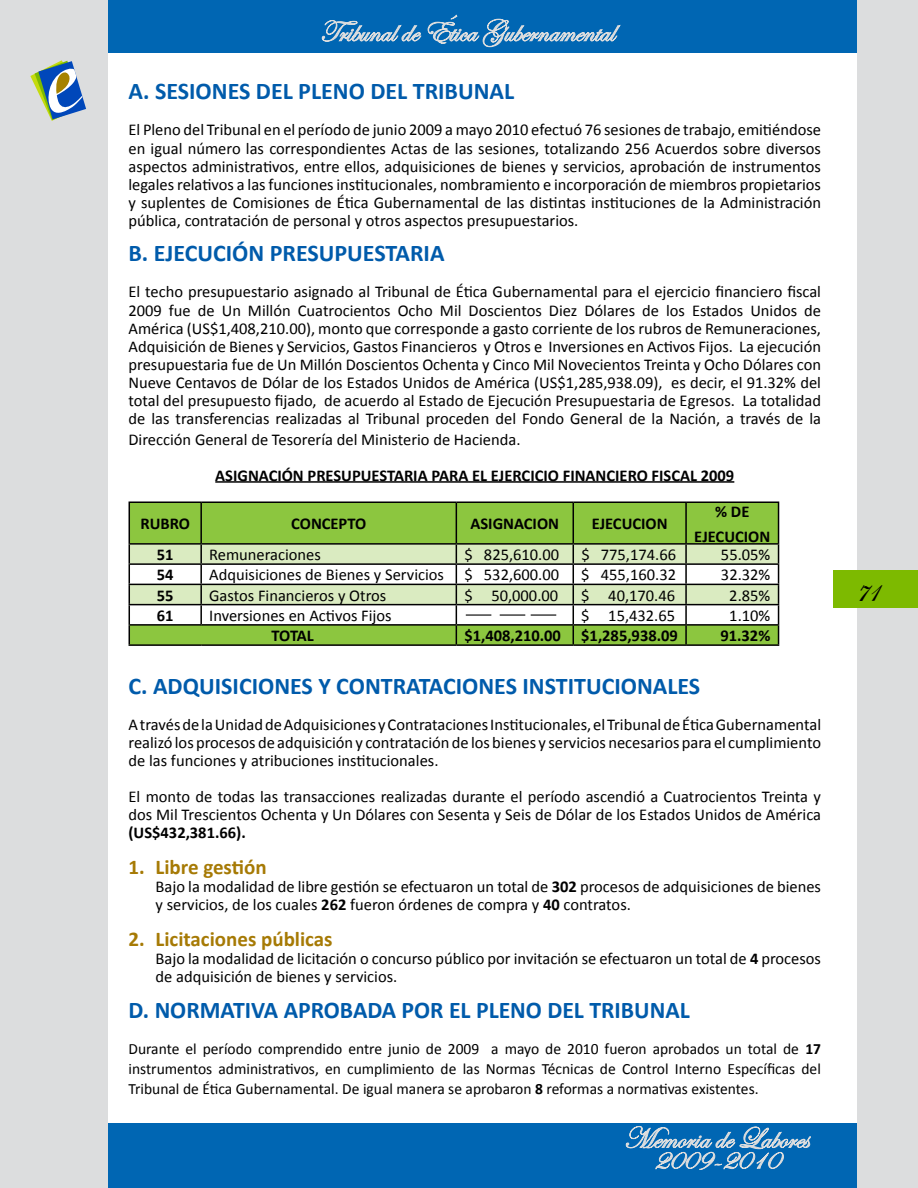
<style>
.page{position:relative;width:918px;height:1188px;background:#fff}
.page>*{position:absolute;margin:0;border:0;box-sizing:border-box;transform-origin:0 0}
.t1{font:33px "English 111 Vivace BT";color:#000}
.t2{font:700 24px "Calibri";color:#005bab}
.t3{font:700 21px "Calibri";color:#a67a05}
.t4{font:16.5px/18px "Calibri";color:#000;text-align:justify}
.t5{font:700 16.5px/36px "Calibri";color:#000}
.t6{font:15.75px/20px "Calibri";color:#000;text-align:justify}
.s1{font-weight:400}
.s2{font-weight:700}
</style>
<div class="page">
<div style="left:57px;top:1123px;width:859px;height:65px;background:#0066b3"></div>
<div style="left:0;top:0;width:859px;height:52px;background:#0066b3"></div>
<div style="left:0;top:0;width:108px;height:1188px;background:#dcddde"></div>
<div style="left:858px;top:0;width:60px;height:1188px;background:#dcddde"></div>
<div style="left:834px;top:570px;width:84px;height:38px;background:#7dba00"></div>
<svg style="left:30px;top:60px;width:56px;height:61px"></svg>
<svg style="left:626px;top:1126px;width:185px;height:44px"></svg>
<svg style="left:322px;top:15px;width:299px;height:33px"></svg>
<hr style="left:215px;top:481px;width:519px;height:2px;background:#000">
<div style="left:130px;top:503px;width:648px;height:40px;background:#8cc63f"></div>
<hr style="left:129px;top:501px;width:72px;height:2px;background:#000">
<hr style="left:129px;top:503px;width:1px;height:40px;background:#000">
<hr style="left:201px;top:501px;width:255px;height:2px;background:#000">
<hr style="left:200px;top:503px;width:2px;height:40px;background:#000">
<hr style="left:456px;top:501px;width:117px;height:2px;background:#000">
<hr style="left:456px;top:503px;width:1px;height:40px;background:#000">
<hr style="left:573px;top:501px;width:113px;height:2px;background:#000">
<hr style="left:573px;top:503px;width:1px;height:40px;background:#000">
<hr style="left:686px;top:501px;width:93px;height:2px;background:#000">
<hr style="left:685px;top:503px;width:2px;height:40px;background:#000">
<hr style="left:778px;top:503px;width:1px;height:40px;background:#000">
<hr style="left:129px;top:543px;width:72px;height:2px;background:#000">
<hr style="left:201px;top:543px;width:255px;height:2px;background:#000">
<hr style="left:456px;top:543px;width:117px;height:2px;background:#000">
<hr style="left:573px;top:543px;width:113px;height:2px;background:#000">
<hr style="left:686px;top:543px;width:93px;height:2px;background:#000">
<svg style="left:129px;top:544px;width:650px;height:100px"></svg>
<hr style="left:129px;top:644px;width:72px;height:2px;background:#000">
<hr style="left:201px;top:644px;width:255px;height:2px;background:#000">
<hr style="left:456px;top:644px;width:117px;height:2px;background:#000">
<hr style="left:573px;top:644px;width:113px;height:2px;background:#000">
<hr style="left:686px;top:644px;width:93px;height:2px;background:#000">
<hr style="left:466px;top:614px;width:25px;height:2px;background:#000">
<hr style="left:500px;top:614px;width:25px;height:2px;background:#000">
<hr style="left:531px;top:614px;width:25px;height:2px;background:#000">
<p class="t2" style="left:129px;top:77px;width:387px">A. SESIONES DEL PLENO DEL TRIBUNAL</p>
<p class="t4" style="left:129px;top:120px;width:694px">El Pleno del Tribunal en el período de junio 2009 a mayo 2010 efectuó 76 sesiones de trabajo, emitiéndose en igual número las correspondientes Actas de las sesiones, totalizando 256 Acuerdos sobre diversos aspectos administrativos, entre ellos, adquisiciones de bienes y servicios, aprobación de instrumentos legales relativos a las funciones institucionales, nombramiento e incorporación de miembros propietarios y suplentes de Comisiones de Ética Gubernamental de las distintas instituciones de la Administración pública, contratación de personal y otros aspectos presupuestarios.</p>
<p class="t2" style="left:129px;top:239px;width:318px">B. EJECUCIÓN PRESUPUESTARIA</p>
<p class="t4" style="left:129px;top:282px;width:694px">El techo presupuestario asignado al Tribunal de Ética Gubernamental para el ejercicio financiero fiscal 2009 fue de Un Millón Cuatrocientos Ocho Mil Doscientos Diez Dólares de los Estados Unidos de América (US$1,408,210.00), monto que corresponde a gasto corriente de los rubros de Remuneraciones, Adquisición de Bienes y Servicios, Gastos Financieros y Otros e Inversiones en Activos Fijos. La ejecución presupuestaria fue de Un Millón Doscientos Ochenta y Cinco Mil Novecientos Treinta y Ocho Dólares con Nueve Centavos de Dólar de los Estados Unidos de América (US$1,285,938.09), es decir, el 91.32% del total del presupuesto fijado, de acuerdo al Estado de Ejecución Presupuestaria de Egresos. La totalidad de las transferencias realizadas al Tribunal proceden del Fondo General de la Nación, a través de la</p>
<p class="t5" style="left:215px;top:420px;width:521px;text-indent:-87px"><span class="s1">Dirección General de Tesorería del Ministerio de Hacienda.<br></span>ASIGNACIÓN PRESUPUESTARIA PARA EL EJERCICIO FINANCIERO FISCAL 2009</p>
<p class="t5" style="left:140px;top:505px;width:51px">RUBRO</p>
<p class="t5" style="left:291px;top:505px;width:77px">CONCEPTO</p>
<p class="t5" style="left:471px;top:505px;width:90px">ASIGNACION</p>
<p class="t5" style="left:592px;top:505px;width:77px">EJECUCION</p>
<p class="t5" style="left:694px;top:498px;width:77px;line-height:24.8px;text-align:center">% DE<br>EJECUCION</p>
<p class="t5" style="left:157px;top:536px;width:18px">51</p>
<p class="t4" style="left:209px;top:545px;width:113px">Remuneraciones</p>
<p class="t4" style="left:464px;top:545px;width:96px">$ 825,610.00</p>
<p class="t4" style="left:581px;top:545px;width:96px">$ 775,174.66</p>
<p class="t4" style="left:721px;top:545px;width:51px">55.05%</p>
<p class="t5" style="left:157px;top:556px;width:18px">54</p>
<p class="t4" style="left:209px;top:565px;width:351px">Adquisiciones de Bienes y Servicios $ 532,600.00</p>
<p class="t4" style="left:581px;top:565px;width:96px">$ 455,160.32</p>
<p class="t4" style="left:721px;top:565px;width:51px">32.32%</p>
<p class="t5" style="left:157px;top:576px;width:18px">55</p>
<p class="t4" style="left:209px;top:585px;width:179px">Gastos Financieros y Otros</p>
<p class="t4" style="left:464px;top:585px;width:95px">$ 50,000.00</p>
<p class="t4" style="left:581px;top:585px;width:95px">$ 40,170.46</p>
<p class="t4" style="left:729px;top:585px;width:43px">2.85%</p>
<p class="t5" style="left:157px;top:597px;width:18px">61</p>
<p class="t4" style="left:209px;top:606px;width:184px">Inversiones en Activos Fijos</p>
<p class="t4" style="left:581px;top:606px;width:95px">$ 15,432.65</p>
<p class="t4" style="left:729px;top:606px;width:43px">1.10%</p>
<p class="t5" style="left:272px;top:617px;width:44px">TOTAL</p>
<p class="t5" style="left:464px;top:617px;width:215px">$1,408,210.00 $1,285,938.09</p>
<p class="t5" style="left:720px;top:617px;width:51px">91.32%</p>
<p class="t2" style="left:129px;top:671px;width:573px">C. ADQUISICIONES Y CONTRATACIONES INSTITUCIONALES</p>
<p class="t4" style="left:129px;top:715px;width:694px">A través de la Unidad de Adquisiciones y Contrataciones Institucionales, el Tribunal de Ética Gubernamental realizó los procesos de adquisición y contratación de los bienes y servicios necesarios para el cumplimiento de las funciones y atribuciones institucionales.</p>
<p class="t4" style="left:129px;top:787px;width:694px">El monto de todas las transacciones realizadas durante el período ascendió a Cuatrocientos Treinta y dos Mil Trescientos Ochenta y Un Dólares con Sesenta y Seis de Dólar de los Estados Unidos de América <span class="s2">(US$432,381.66).</span></p>
<p class="t3" style="left:129px;top:854px;width:140px">1. Libre gestión</p>
<p class="t4" style="left:156px;top:877px;width:667px">Bajo la modalidad de libre gestión se efectuaron un total de <span class="s2">302</span> procesos de adquisiciones de bienes y servicios, de los cuales <span class="s2">262</span> fueron órdenes de compra y <span class="s2">40</span> contratos.</p>
<p class="t3" style="left:129px;top:926px;width:206px">2. Licitaciones públicas</p>
<p class="t4" style="left:156px;top:949px;width:667px">Bajo la modalidad de licitación o concurso público por invitación se efectuaron un total de <span class="s2">4</span> procesos de adquisición de bienes y servicios.</p>
<p class="t2" style="left:129px;top:995px;width:563px">D. NORMATIVA APROBADA POR EL PLENO DEL TRIBUNAL</p>
<p class="t6" style="left:129px;top:1038px;width:694px">Durante el período comprendido entre junio de 2009 a mayo de 2010 fueron aprobados un total de <span class="s2">17 </span>instrumentos administrativos, en cumplimiento de las Normas Técnicas de Control Interno Específicas del Tribunal de Ética Gubernamental. De igual manera se aprobaron <span class="s2">8</span> reformas a normativas existentes.</p>
<p class="t1" style="left:858px;top:569px;width:24px">71</p>
</div>
